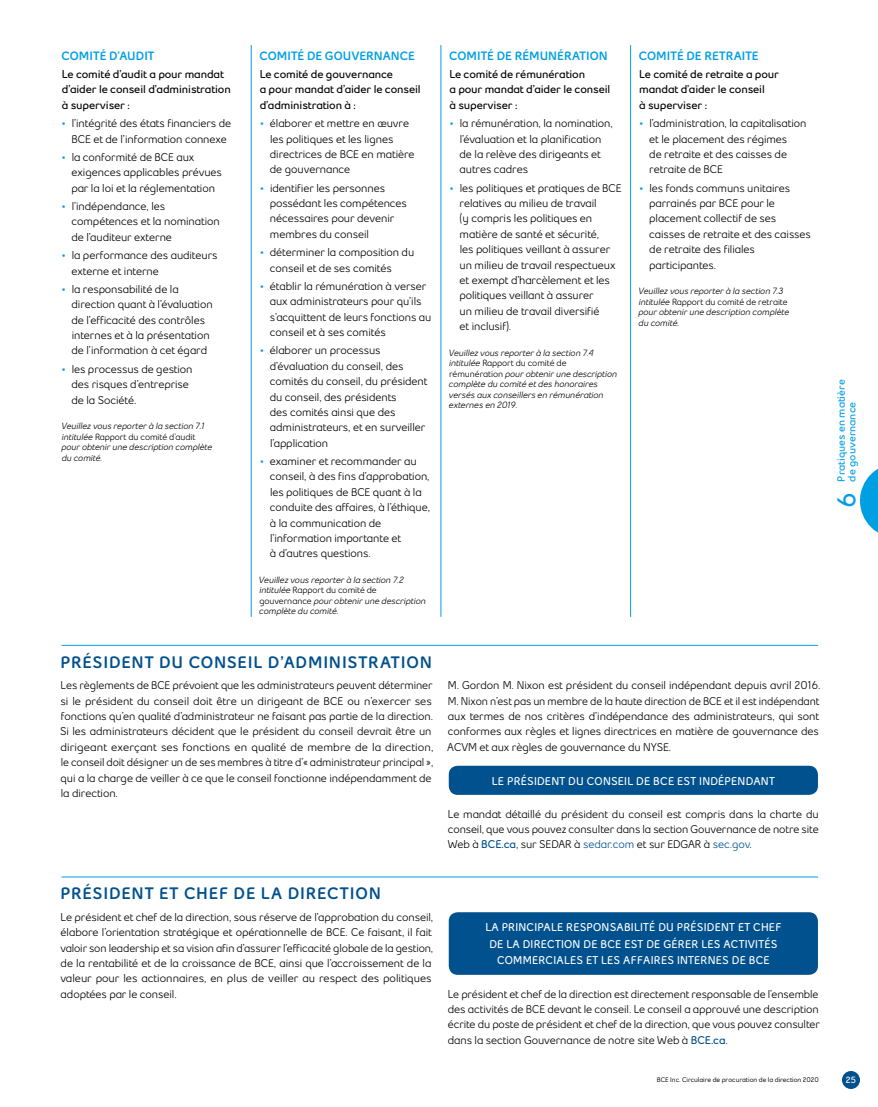
<style>
.page{position:relative;width:878px;height:1107px;background:#fff}
.page>*{position:absolute;margin:0;border:0;box-sizing:border-box;transform-origin:0 0}
.onglet_numero{font:700 25.5px "Bell Slim OT2019";color:#009fe3}
.t1{font:900 16.5px "Bell Slim OT2019";letter-spacing:.05em;color:#00518d}
.t2{font:900 12px "Bell Slim OT2019";letter-spacing:.005em;color:#009fe3}
.tx{font:11.25px/15.3px "Bell Slim OT2019";letter-spacing:-.005em;color:#000}
.tx_avant_puce{font:700 11.25px/15.3px "Bell Slim OT2019";letter-spacing:-.01em;color:#000}
.encadré_tx_boite{font:700 11.25px/16.5px "Bell Slim OT2019";letter-spacing:.02em;color:#fff;text-align:center}
.onglet_tx{font:700 10.5px "Bell Slim OT2019";color:#009fe3}
.tx_note{font:italic 9px/10.5px "Bell Slim OT2019";letter-spacing:-.005em;color:#000}
.t3{font:700 9px "Bell Slim OT2019";color:#fff}
.t4{font:600 6.75px "Bell Slim OT2019";letter-spacing:-.005em;color:#000}
.s1{color:#009fe3}
.s2{font-style:normal}
.s3{font-weight:700;color:#00518d}
.s4{color:#00518d}
</style>
<div class="page">
<hr style="left:62px;top:645px;width:756px;height:1px;background:#009fe3">
<hr style="left:630px;top:45px;width:1px;height:572px;background:#009fe3">
<hr style="left:440px;top:45px;width:1px;height:572px;background:#009fe3">
<hr style="left:251px;top:45px;width:1px;height:572px;background:#009fe3">
<div style="left:448px;top:766px;width:370px;height:29px;background:#00518d;border-radius:9px"></div>
<hr style="left:62px;top:877px;width:756px;height:1px;background:#009fe3">
<div style="left:448px;top:912px;width:370px;height:63px;background:#00518d;border-radius:9px"></div>
<svg style="left:860px;top:468px;width:18px;height:65px"></svg>
<div style="left:842px;top:1071px;width:18px;height:18px;background:#00518d;border-radius:50%"></div>
<p class="t2" style="left:62px;top:48px;width:94px">COMITÉ D’AUDIT</p>
<p class="tx_avant_puce" style="left:62px;top:66px;width:170px">Le comité d’audit a pour mandat d’aider le conseil d’administration à superviser :</p>
<p class="tx" style="left:62px;top:116px;width:171px;text-align:center"><span class="s1">•</span> l’intégrité des états financiers de<br>BCE et de l’information connexe</p>
<p class="tx" style="left:71px;top:149px;width:152px;text-indent:-10px"><span class="s1">•</span> la conformité de BCE aux exigences applicables prévues par la loi et la réglementation</p>
<p class="tx" style="left:72px;top:198px;width:150px;text-indent:-10px"><span class="s1">•</span> l’indépendance, les compétences et la nomination de l’auditeur externe</p>
<p class="tx" style="left:72px;top:248px;width:147px;text-indent:-10px"><span class="s1">•</span> la performance des auditeurs externe et interne</p>
<p class="tx" style="left:72px;top:281px;width:143px;text-indent:-10px"><span class="s1">•</span> la responsabilité de la direction quant à l’évaluation de l’efficacité des contrôles internes et à la présentation de l’information à cet égard</p>
<p class="tx" style="left:72px;top:361px;width:123px;text-indent:-10px"><span class="s1">•</span> les processus de gestion des risques d’entreprise de la Société.</p>
<p class="tx_note" style="left:61px;top:421px;width:152px">Veuillez vous reporter à la section 7.1 intitulée <span class="s2">Rapport du comité d’audit </span>pour obtenir une description complète du comité.</p>
<p class="t2" style="left:259px;top:48px;width:157px">COMITÉ DE GOUVERNANCE</p>
<p class="tx_avant_puce" style="left:260px;top:66px;width:162px">Le comité de gouvernance<br>a pour mandat d’aider le conseil d’administration à :</p>
<p class="tx" style="left:270px;top:116px;width:146px;text-indent:-10px"><span class="s1">•</span> élaborer et mettre en œuvre les politiques et les lignes directrices de BCE en matière de gouvernance</p>
<p class="tx" style="left:270px;top:180px;width:139px;text-indent:-10px"><span class="s1">•</span> identifier les personnes possédant les compétences nécessaires pour devenir membres du conseil</p>
<p class="tx" style="left:270px;top:245px;width:146px;text-indent:-10px"><span class="s1">•</span> déterminer la composition du conseil et de ses comités</p>
<p class="tx" style="left:270px;top:278px;width:163px;text-indent:-10px"><span class="s1">•</span> établir la rémunération à verser aux administrateurs pour qu’ils s’acquittent de leurs fonctions au conseil et à ses comités</p>
<p class="tx" style="left:270px;top:343px;width:159px;text-indent:-10px"><span class="s1">•</span> élaborer un processus d’évaluation du conseil, des comités du conseil, du président du conseil, des présidents<br>des comités ainsi que des administrateurs, et en surveiller l’application</p>
<p class="tx" style="left:270px;top:453px;width:162px;text-indent:-10px"><span class="s1">•</span> examiner et recommander au conseil, à des fins d’approbation, les politiques de BCE quant à la conduite des affaires, à l’éthique, à la communication de l’information importante et<br>à d’autres questions.</p>
<p class="tx_note" style="left:259px;top:574px;width:168px">Veuillez vous reporter à la section 7.2 intitulée <span class="s2">Rapport du comité de gouvernance</span> pour obtenir une description complète du comité.</p>
<p class="t2" style="left:449px;top:48px;width:160px">COMITÉ DE RÉMUNÉRATION</p>
<p class="tx_avant_puce" style="left:449px;top:66px;width:162px">Le comité de rémunération<br>a pour mandat d’aider le conseil à superviser :</p>
<p class="tx" style="left:459px;top:116px;width:155px;text-indent:-10px"><span class="s1">•</span> la rémunération, la nomination, l’évaluation et la planification de la relève des dirigeants et autres cadres</p>
<p class="tx" style="left:459px;top:180px;width:164px;text-indent:-10px"><span class="s1">•</span> les politiques et pratiques de BCE relatives au milieu de travail<br>(y compris les politiques en matière de santé et sécurité,<br>les politiques veillant à assurer un milieu de travail respectueux et exempt d’harcèlement et les politiques veillant à assurer<br>un milieu de travail diversifié<br>et inclusif).</p>
<p class="tx_note" style="left:448px;top:347px;width:170px">Veuillez vous reporter à la section 7.4 intitulée <span class="s2">Rapport du comité de rémunération</span> pour obtenir une description complète du comité et des honoraires versés aux conseillers en rémunération externes en 2019.</p>
<p class="t2" style="left:639px;top:48px;width:121px">COMITÉ DE RETRAITE</p>
<p class="tx_avant_puce" style="left:639px;top:66px;width:141px">Le comité de retraite a pour mandat d’aider le conseil<br>à superviser :</p>
<p class="tx" style="left:649px;top:116px;width:159px;text-indent:-10px"><span class="s1">•</span> l’administration, la capitalisation et le placement des régimes<br>de retraite et des caisses de retraite de BCE</p>
<p class="tx" style="left:649px;top:180px;width:163px;text-indent:-10px"><span class="s1">•</span> les fonds communs unitaires parrainés par BCE pour le placement collectif de ses caisses de retraite et des caisses de retraite des filiales participantes.</p>
<p class="tx_note" style="left:638px;top:286px;width:152px">Veuillez vous reporter à la section 7.3 intitulée <span class="s2">Rapport du comité de retraite </span>pour obtenir une description complète du comité.</p>
<p class="t1" style="left:61px;top:653px;width:373px">PRÉSIDENT DU CONSEIL D’ADMINISTRATION</p>
<p class="tx" style="left:60px;top:678px;width:375px">Les règlements de BCE prévoient que les administrateurs peuvent déterminer si le président du conseil doit être un dirigeant de BCE ou n’exercer ses fonctions qu’en qualité d’administrateur ne faisant pas partie de la direction.<br>Si les administrateurs décident que le président du conseil devrait être un dirigeant exerçant ses fonctions en qualité de membre de la direction, le conseil doit désigner un de ses membres à titre d’« administrateur principal », qui a la charge de veiller à ce que le conseil fonctionne indépendamment de la direction.</p>
<p class="tx" style="left:447px;top:678px;width:374px">M. Gordon M. Nixon est président du conseil indépendant depuis avril 2016.<br>M. Nixon n’est pas un membre de la haute direction de BCE et il est indépendant aux termes de nos critères d’indépendance des administrateurs, qui sont conformes aux règles et lignes directrices en matière de gouvernance des ACVM et aux règles de gouvernance du NYSE.</p>
<p class="encadré_tx_boite" style="left:492px;top:772px;width:284px">LE PRÉSIDENT DU CONSEIL DE BCE EST INDÉPENDANT</p>
<p class="tx" style="left:448px;top:806px;width:372px;text-align:justify">Le mandat détaillé du président du conseil est compris dans la charte du conseil, que vous pouvez consulter dans la section Gouvernance de notre site Web à <span class="s3">BCE.ca</span>, sur SEDAR à <span class="s4">sedar.com</span> et sur EDGAR à <span class="s4">sec.gov</span>.</p>
<p class="t1" style="left:61px;top:884px;width:322px">PRÉSIDENT ET CHEF DE LA DIRECTION</p>
<p class="tx" style="left:60px;top:909px;width:374px">Le président et chef de la direction, sous réserve de l’approbation du conseil, élabore l’orientation stratégique et opérationnelle de BCE. Ce faisant, il fait valoir son leadership et sa vision afin d’assurer l’efficacité globale de la gestion, de la rentabilité et de la croissance de BCE, ainsi que l’accroissement de la valeur pour les actionnaires, en plus de veiller au respect des politiques adoptées par le conseil.</p>
<p class="encadré_tx_boite" style="left:485px;top:919px;width:297px">LA PRINCIPALE RESPONSABILITÉ DU PRÉSIDENT ET CHEF<br>DE LA DIRECTION DE BCE EST DE GÉRER LES ACTIVITÉS<br>COMMERCIALES ET LES AFFAIRES INTERNES DE BCE</p>
<p class="tx" style="left:448px;top:986px;width:373px;text-align:justify">Le président et chef de la direction est directement responsable de l’ensemble des activités de BCE devant le conseil. Le conseil a approuvé une description écrite du poste de président et chef de la direction, que vous pouvez consulter dans la section Gouvernance de notre site Web à <span class="s3">BCE.ca</span>.</p>
<p class="onglet_tx" style="left:834px;top:482px;width:104px;rotate:-90deg">Pratiques en matière</p>
<p class="onglet_tx" style="left:845px;top:482px;width:81px;rotate:-90deg">de gouvernance</p>
<p class="onglet_numero" style="left:830px;top:508px;width:17px;rotate:-90deg">6</p>
<p class="t4" style="left:657px;top:1076px;width:163px">BCE Inc. Circulaire de procuration de la direction 2020</p>
<p class="t3" style="left:845px;top:1074px;width:12px">25</p>
</div>
